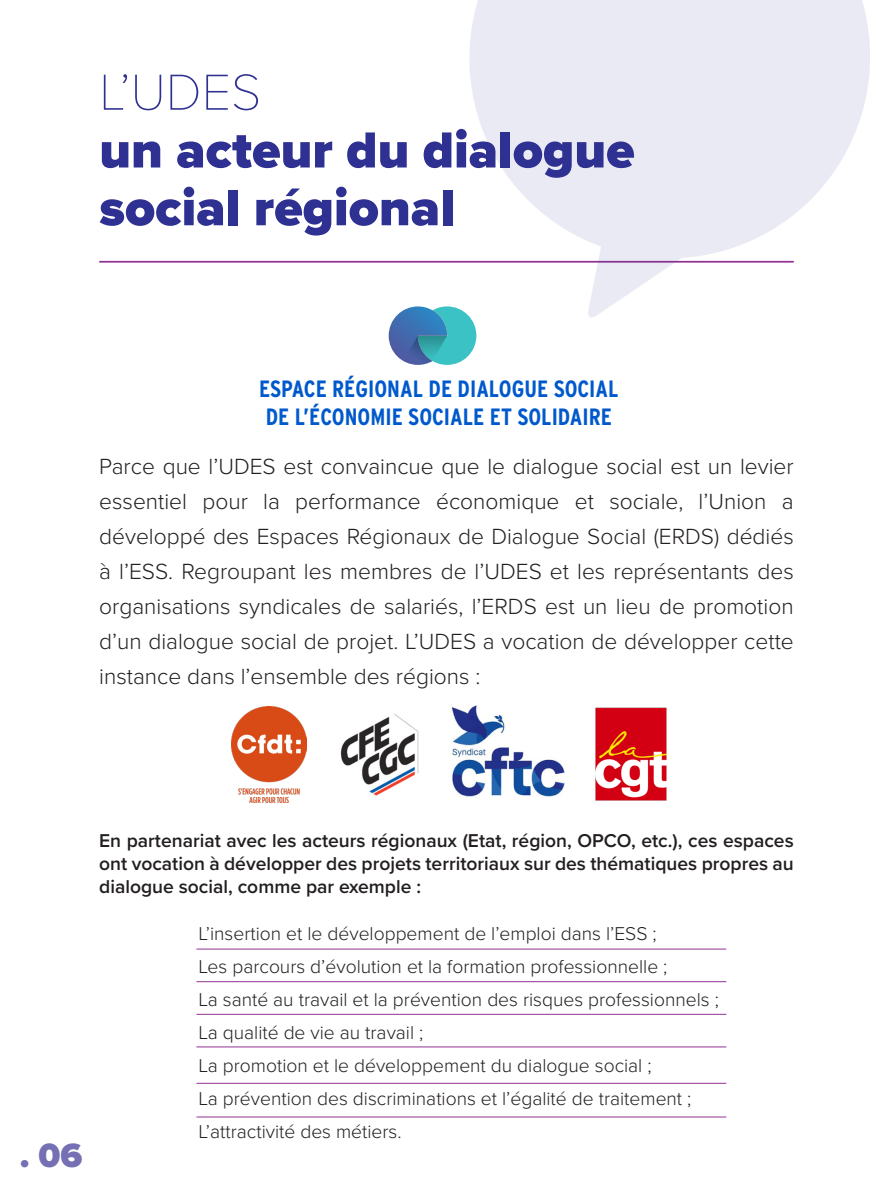
<style>
.page{position:relative;width:893px;height:1191px;background:#fff}
.page>*{position:absolute;margin:0;border:0;box-sizing:border-box;transform-origin:0 0}
.t1{font:900 52.5px/57.8px "Proxima Nova";color:#2e3092}
.t2{font:900 35px "Proxima Nova";color:#756fb3}
.t3{font:700 23.62px/28.2px "Interstate Condensed";color:#0059cc}
.t4{font:300 22.75px/35px "Proxima Nova";color:#231f20;text-align:justify}
.t5{font:300 19.25px "Proxima Nova";color:#231f20}
.t6{font:600 19.25px/23.1px "Proxima Nova";color:#231f20;text-align:justify}
.s1{font-family:"Proxima Nova T";font-weight:100}
</style>
<div class="page">
<hr style="left:99px;top:261px;width:695px;height:2px;background:#903393">
<hr style="left:196px;top:1082px;width:530px;height:1px;background:#903393">
<hr style="left:196px;top:1116px;width:530px;height:1px;background:#903393">
<hr style="left:196px;top:948px;width:530px;height:1px;background:#903393">
<hr style="left:196px;top:981px;width:530px;height:1px;background:#903393">
<hr style="left:196px;top:1014px;width:530px;height:1px;background:#903393">
<hr style="left:196px;top:1046px;width:530px;height:1px;background:#903393">
<svg style="left:441px;top:0;width:429px;height:318px;fill:#eaeaf4"></svg>
<img style="left:232px;top:707px;width:74px;height:95px">
<img style="left:340px;top:714px;width:79px;height:82px">
<img style="left:451px;top:705px;width:113px;height:92px">
<img style="left:595px;top:707px;width:72px;height:94px">
<svg style="left:389px;top:306px;width:87px;height:59px;background:#5ba5c2"></svg>
<p class="t1" style="left:99px;top:63px;width:537px"><span class="s1">L’UDES<br></span>un acteur du dialogue social régional</p>
<p class="t3" style="left:259px;top:374px;width:361px">ESPACE RÉGIONAL DE DIALOGUE SOCIAL<br>DE L’ÉCONOMIE SOCIALE ET SOLIDAIRE</p>
<p class="t4" style="left:99px;top:447px;width:696px">Parce que l’UDES est convaincue que le dialogue social est un levier essentiel pour la performance économique et sociale, l’Union a développé des Espaces Régionaux de Dialogue Social (ERDS) dédiés à l’ESS. Regroupant les membres de l’UDES et les représentants des organisations syndicales de salariés, l’ERDS est un lieu de promotion d’un dialogue social de projet. L’UDES a vocation de développer cette instance dans l’ensemble des régions :</p>
<h2 class="t2" style="left:20px;top:1128px;width:64px">. 06</h2>
<p class="t6" style="left:99px;top:828px;width:696px">En partenariat avec les acteurs régionaux (Etat, région, OPCO, etc.), ces espaces ont vocation à développer des projets territoriaux sur des thématiques propres au dialogue social, comme par exemple :</p>
<p class="t5" style="left:198px;top:918px;width:460px">L’insertion et le développement de l’emploi dans l’ESS ;</p>
<p class="t5" style="left:198px;top:951px;width:470px">Les parcours d’évolution et la formation professionnelle ;</p>
<p class="t5" style="left:198px;top:984px;width:522px">La santé au travail et la prévention des risques professionnels ;</p>
<p class="t5" style="left:198px;top:1018px;width:226px">La qualité de vie au travail ;</p>
<p class="t5" style="left:198px;top:1051px;width:455px">La promotion et le développement du dialogue social ;</p>
<p class="t5" style="left:198px;top:1084px;width:495px">La prévention des discriminations et l’égalité de traitement ;</p>
<p class="t5" style="left:198px;top:1117px;width:205px">L’attractivité des métiers.</p>
</div>
